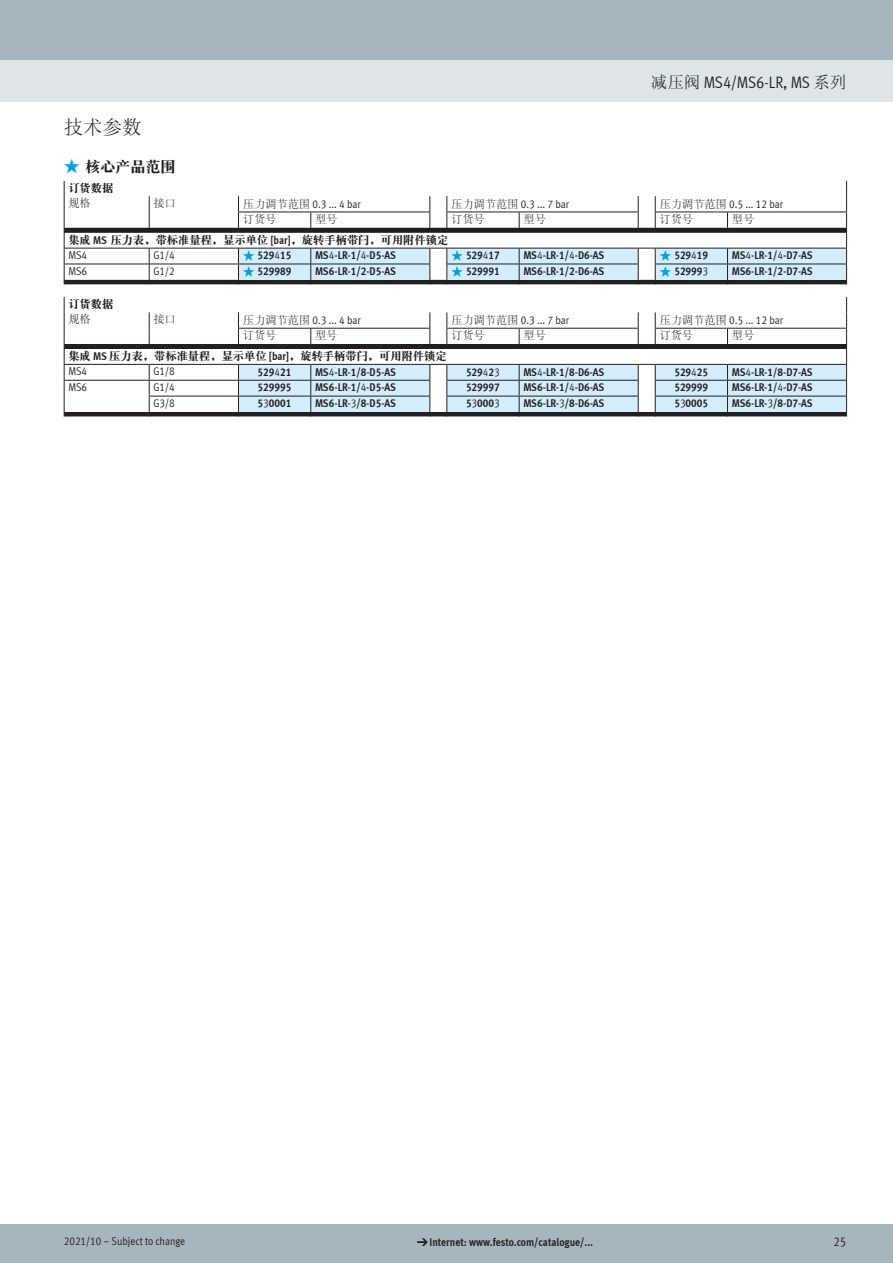
<style>
.page{position:relative;width:893px;height:1263px;background:#fff}
.page>*{position:absolute;margin:0;border:0;box-sizing:border-box;transform-origin:0 0}
.FES_title_section{font:19.5px "DF Song GB W3";color:#231f20}
.FES_title_family{font:16.5px "Meta Cond LF";letter-spacing:-.015em;color:#231f20}
.t1{font:15px "DF Song GB W9";color:#231f20}
.t2{font:12.75px "Meta Cond LF";color:#231f20}
.FES_type_code{font:700 11.25px "Meta Cond LF";color:#231f20}
.FES_tab_head_2{font:11.25px "Meta Cond LF";color:#231f20}
.FES_tab_sub_1{font:11.25px "DF Song GB W9";color:#231f20}
.FES_type_code_in{font:700 11.25px "Meta Cond LF";color:#231f20}
.FES_tab_regular{font:11.25px "Meta Cond LF";color:#231f20}
.FES_type_code_head{font:11.25px "DF Song GB W3";color:#231f20}
.FES_tab_head_1{font:11.25px "DF Song GB W9";color:#231f20}
.FES_tab_head_2-2{font:11.25px "DF Song GB W3";color:#231f20}
.s1{font-family:"DF Song GB W3"}
.s2{font-family:"Meto Pict 182";color:#00a1e3}
.s3{font-family:"Meta Cond LF";font-weight:700}
.s4{font-family:"Meto Pict 182";font-weight:400;color:#00a1e3}
.s5{font-weight:400}
.s6{font-family:"Meto Pict 182";font-weight:400}
</style>
<div class="page">
<div style="left:0;top:1225px;width:893px;height:38px;background:#a7b6be"></div>
<div style="left:0;top:60px;width:893px;height:42px;background:#dfe4e8"></div>
<div style="left:0;top:0;width:893px;height:60px;background:#a7b6be"></div>
<svg style="left:64px;top:181px;width:783px;height:103px"></svg>
<hr style="left:238px;top:212px;width:73px;height:1px;background:#231f20">
<hr style="left:311px;top:212px;width:119px;height:1px;background:#231f20">
<hr style="left:446px;top:212px;width:73px;height:1px;background:#231f20">
<hr style="left:519px;top:212px;width:120px;height:1px;background:#231f20">
<hr style="left:655px;top:212px;width:72px;height:1px;background:#231f20">
<hr style="left:727px;top:212px;width:120px;height:1px;background:#231f20">
<svg style="left:65px;top:344px;width:173px;height:72px"></svg>
<hr style="left:64px;top:380px;width:85px;height:1px;background:#231f20">
<hr style="left:149px;top:380px;width:89px;height:1px;background:#231f20">
<hr style="left:149px;top:396px;width:89px;height:1px;background:#231f20">
<svg style="left:149px;top:312px;width:1px;height:36px"></svg>
<hr style="left:149px;top:364px;width:89px;height:1px;background:#231f20">
<hr style="left:64px;top:348px;width:85px;height:1px;background:#231f20">
<hr style="left:149px;top:348px;width:89px;height:1px;background:#231f20">
<hr style="left:64px;top:364px;width:85px;height:1px;background:#231f20">
<svg style="left:64px;top:297px;width:1px;height:119px"></svg>
<svg style="left:149px;top:365px;width:1px;height:51px"></svg>
<svg style="left:238px;top:297px;width:609px;height:119px"></svg>
<hr style="left:238px;top:328px;width:73px;height:1px;background:#231f20">
<hr style="left:311px;top:328px;width:119px;height:1px;background:#231f20">
<hr style="left:446px;top:328px;width:73px;height:1px;background:#231f20">
<hr style="left:519px;top:328px;width:120px;height:1px;background:#231f20">
<hr style="left:655px;top:328px;width:72px;height:1px;background:#231f20">
<hr style="left:727px;top:328px;width:120px;height:1px;background:#231f20">
<p class="FES_title_family" style="left:651px;top:72px;width:197px"><span class="s1">减压阀</span> MS4/MS6-LR, MS <span class="s1">系列</span></p>
<p class="FES_title_section" style="left:64px;top:117px;width:79px">技术参数</p>
<p class="t1" style="left:64px;top:159px;width:113px"><span class="s2">q</span> 核心产品范围</p>
<p class="FES_tab_head_1" style="left:68px;top:182px;width:46px">订货数据</p>
<p class="FES_tab_head_2-2" style="left:68px;top:197px;width:24px">规格</p>
<p class="FES_tab_head_2-2" style="left:153px;top:197px;width:24px">接口</p>
<p class="FES_tab_head_2" style="left:243px;top:197px;width:120px"><span class="s1">压力调节范围</span> 0.3 ... 4 bar</p>
<p class="FES_tab_head_2" style="left:451px;top:197px;width:120px"><span class="s1">压力调节范围</span> 0.3 ... 7 bar</p>
<p class="FES_tab_head_2" style="left:659px;top:197px;width:125px"><span class="s1">压力调节范围</span> 0.5 ... 12 bar</p>
<p class="FES_type_code_head" style="left:243px;top:213px;width:35px">订货号</p>
<p class="FES_type_code_head" style="left:315px;top:213px;width:24px">型号</p>
<p class="FES_type_code_head" style="left:451px;top:213px;width:35px">订货号</p>
<p class="FES_type_code_head" style="left:523px;top:213px;width:24px">型号</p>
<p class="FES_type_code_head" style="left:659px;top:213px;width:35px">订货号</p>
<p class="FES_type_code_head" style="left:732px;top:213px;width:24px">型号</p>
<p class="FES_tab_sub_1" style="left:68px;top:234px;width:381px">集成 <span class="s3">MS</span> 压力表，带标准量程，显示单位 <span class="s3">[bar]</span>，旋转手柄带闩，可用附件锁定</p>
<p class="FES_tab_regular" style="left:68px;top:248px;width:20px">MS4</p>
<p class="FES_tab_regular" style="left:153px;top:248px;width:23px">G1/4</p>
<p class="FES_type_code" style="left:243px;top:248px;width:50px"><span class="s4">q</span>529<span class="s5">4</span>15</p>
<p class="FES_type_code" style="left:315px;top:248px;width:82px">MS<span class="s5">4</span>-LR-1/<span class="s5">4</span>-D5-AS</p>
<p class="FES_type_code" style="left:451px;top:248px;width:50px"><span class="s4">q</span>529<span class="s5">4</span>17</p>
<p class="FES_type_code" style="left:523px;top:248px;width:82px">MS<span class="s5">4</span>-LR-1/<span class="s5">4</span>-D6-AS</p>
<p class="FES_type_code" style="left:659px;top:248px;width:50px"><span class="s4">q</span>529<span class="s5">4</span>19</p>
<p class="FES_type_code" style="left:732px;top:248px;width:82px">MS<span class="s5">4</span>-LR-1/<span class="s5">4</span>-D7-AS</p>
<p class="FES_tab_regular" style="left:68px;top:264px;width:20px">MS6</p>
<p class="FES_tab_regular" style="left:153px;top:264px;width:23px">G1/2</p>
<p class="FES_type_code" style="left:243px;top:264px;width:50px"><span class="s4">q</span>529989</p>
<p class="FES_type_code" style="left:315px;top:264px;width:82px">MS6-LR-1/2-D5-AS</p>
<p class="FES_type_code" style="left:451px;top:264px;width:50px"><span class="s4">q</span>529991</p>
<p class="FES_type_code" style="left:523px;top:264px;width:82px">MS6-LR-1/2-D6-AS</p>
<p class="FES_type_code" style="left:659px;top:264px;width:50px"><span class="s4">q</span>52999<span class="s5">3</span></p>
<p class="FES_type_code" style="left:732px;top:264px;width:82px">MS6-LR-1/2-D7-AS</p>
<p class="FES_tab_head_1" style="left:68px;top:298px;width:46px">订货数据</p>
<p class="FES_tab_head_2-2" style="left:68px;top:313px;width:24px">规格</p>
<p class="FES_tab_head_2-2" style="left:153px;top:313px;width:24px">接口</p>
<p class="FES_tab_head_2" style="left:243px;top:313px;width:120px"><span class="s1">压力调节范围</span> 0.3 ... 4 bar</p>
<p class="FES_tab_head_2" style="left:451px;top:313px;width:120px"><span class="s1">压力调节范围</span> 0.3 ... 7 bar</p>
<p class="FES_tab_head_2" style="left:659px;top:313px;width:125px"><span class="s1">压力调节范围</span> 0.5 ... 12 bar</p>
<p class="FES_type_code_head" style="left:243px;top:329px;width:35px">订货号</p>
<p class="FES_type_code_head" style="left:315px;top:329px;width:24px">型号</p>
<p class="FES_type_code_head" style="left:451px;top:329px;width:35px">订货号</p>
<p class="FES_type_code_head" style="left:523px;top:329px;width:24px">型号</p>
<p class="FES_type_code_head" style="left:659px;top:329px;width:35px">订货号</p>
<p class="FES_type_code_head" style="left:732px;top:329px;width:24px">型号</p>
<p class="FES_tab_sub_1" style="left:68px;top:350px;width:380px">集成 <span class="s3">MS</span> 压力表，带标准量程，显示单位 <span class="s3">[bar]</span>，旋转手柄带闩，可用附件锁定</p>
<p class="FES_tab_regular" style="left:68px;top:365px;width:20px">MS4</p>
<p class="FES_tab_regular" style="left:153px;top:365px;width:23px">G1/8</p>
<p class="FES_type_code_in" style="left:258px;top:364px;width:35px">529<span class="s5">4</span>21</p>
<p class="FES_type_code" style="left:315px;top:364px;width:82px">MS<span class="s5">4</span>-LR-1/8-D5-AS</p>
<p class="FES_type_code_in" style="left:466px;top:364px;width:35px">529<span class="s5">4</span>2<span class="s5">3</span></p>
<p class="FES_type_code" style="left:523px;top:364px;width:82px">MS<span class="s5">4</span>-LR-1/8-D6-AS</p>
<p class="FES_type_code_in" style="left:674px;top:364px;width:35px">529<span class="s5">4</span>25</p>
<p class="FES_type_code" style="left:732px;top:364px;width:82px">MS<span class="s5">4</span>-LR-1/8-D7-AS</p>
<p class="FES_tab_regular" style="left:68px;top:380px;width:20px">MS6</p>
<p class="FES_tab_regular" style="left:153px;top:380px;width:23px">G1/4</p>
<p class="FES_type_code_in" style="left:258px;top:380px;width:35px">529995</p>
<p class="FES_type_code" style="left:315px;top:380px;width:82px">MS6-LR-1/<span class="s5">4</span>-D5-AS</p>
<p class="FES_type_code_in" style="left:466px;top:380px;width:35px">529997</p>
<p class="FES_type_code" style="left:523px;top:380px;width:82px">MS6-LR-1/<span class="s5">4</span>-D6-AS</p>
<p class="FES_type_code_in" style="left:674px;top:380px;width:35px">529999</p>
<p class="FES_type_code" style="left:732px;top:380px;width:82px">MS6-LR-1/<span class="s5">4</span>-D7-AS</p>
<p class="FES_tab_regular" style="left:153px;top:396px;width:23px">G3/8</p>
<p class="FES_type_code_in" style="left:258px;top:396px;width:35px">5<span class="s5">3</span>0001</p>
<p class="FES_type_code" style="left:315px;top:396px;width:82px">MS6-LR-<span class="s5">3</span>/8-D5-AS</p>
<p class="FES_type_code_in" style="left:466px;top:396px;width:35px">5<span class="s5">3</span>000<span class="s5">3</span></p>
<p class="FES_type_code" style="left:523px;top:396px;width:82px">MS6-LR-<span class="s5">3</span>/8-D6-AS</p>
<p class="FES_type_code_in" style="left:674px;top:396px;width:35px">5<span class="s5">3</span>0005</p>
<p class="FES_type_code" style="left:732px;top:396px;width:82px">MS6-LR-<span class="s5">3</span>/8-D7-AS</p>
<p class="FES_tab_head_2" style="left:64px;top:1234px;width:123px">2021/10 – Subject to change</p>
<p class="FES_type_code" style="left:417px;top:1235px;width:178px"><span class="s6">d</span>Internet: www.festo.com/catalogue/...</p>
<p class="t2" style="left:833px;top:1234px;width:14px">25</p>
</div>
